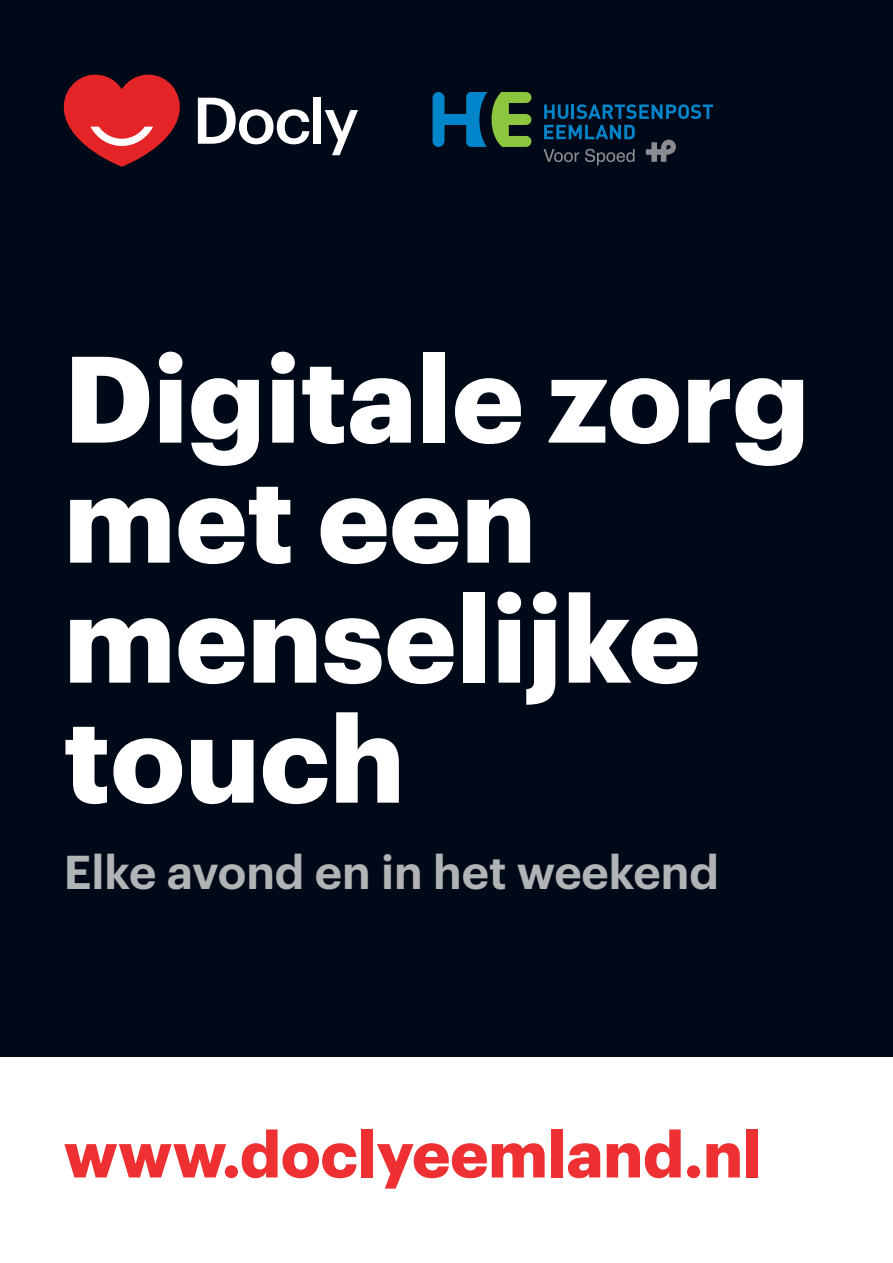
<style>
.page{position:relative;width:893px;height:1263px;background:#fff}
.page>*{position:absolute;margin:0;border:0;box-sizing:border-box;transform-origin:0 0}
.t1{font:700 120px/120px "Graphik LC";color:#fff}
.t2{font:700 63.75px "Graphik LC";color:#ee3033}
.t3{font:600 46.5px "Graphik LC";color:#b1b4b5}
</style>
<div class="page">
<div style="left:0;top:0;width:893px;height:1057px;background:#000917"></div>
<svg style="left:64px;top:74px;width:116px;height:93px"></svg>
<svg style="left:198px;top:98px;width:111px;height:46px"></svg>
<svg style="left:325px;top:110px;width:33px;height:45px"></svg>
<div style="left:313px;top:98px;width:8px;height:46px;background:#fff"></div>
<svg style="left:544px;top:125px;width:91px;height:14px"></svg>
<svg style="left:433px;top:92px;width:99px;height:55px"></svg>
<svg style="left:543px;top:149px;width:36px;height:13px"></svg>
<svg style="left:585px;top:149px;width:50px;height:16px"></svg>
<svg style="left:646px;top:139px;width:30px;height:23px"></svg>
<svg style="left:544px;top:104px;width:24px;height:15px"></svg>
<hr style="left:571px;top:104px;width:3px;height:15px;background:#0084ca">
<svg style="left:576px;top:104px;width:137px;height:15px"></svg>
<p class="t1" style="left:64px;top:328px;width:747px">Digitale zorg met een menselijke touch</p>
<p class="t3" style="left:64px;top:836px;width:657px">Elke avond en in het weekend</p>
<p class="t2" style="left:64px;top:1105px;width:699px">www.doclyeemland.nl</p>
</div>
